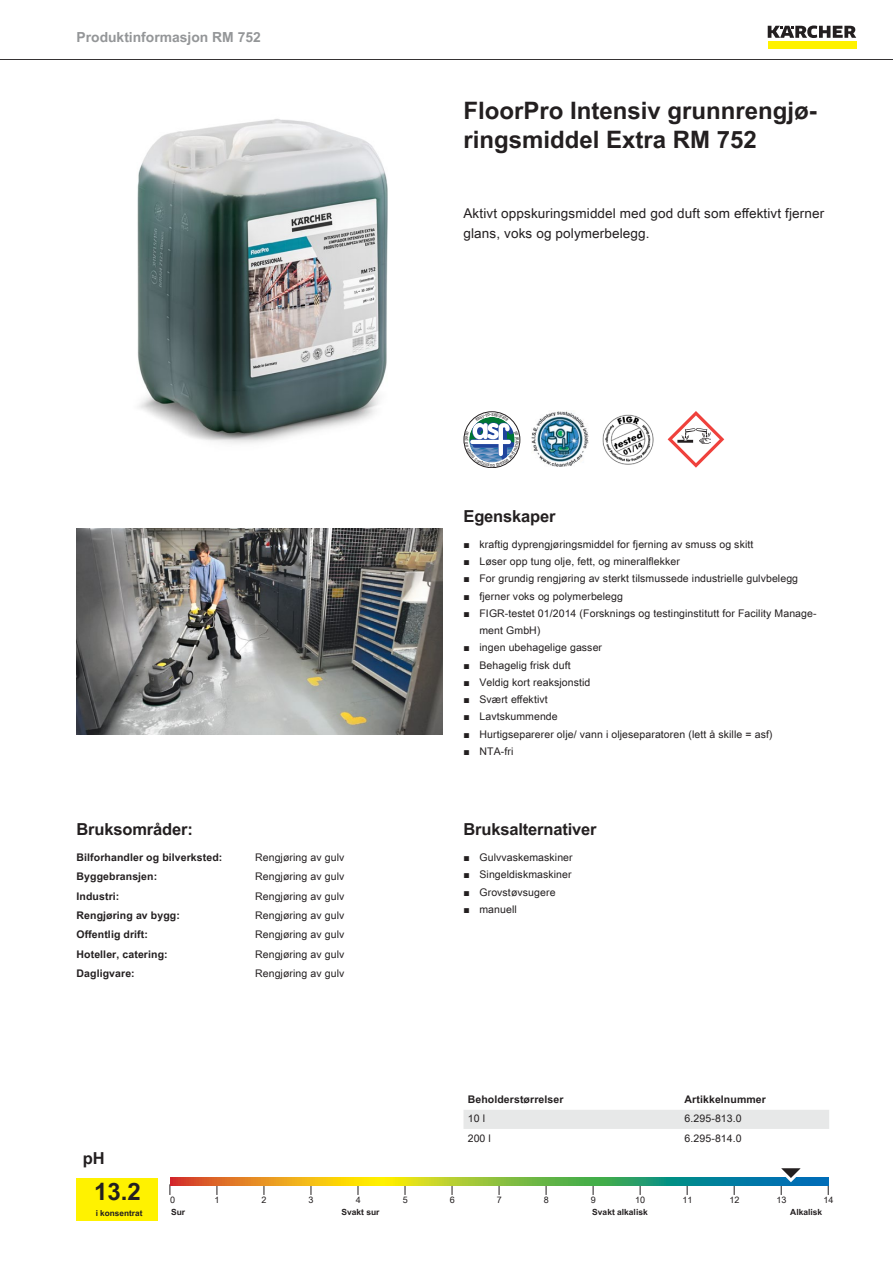
<style>
.page{position:relative;width:893px;height:1263px;background:#fff}
.page>*{position:absolute;margin:0;border:0;box-sizing:border-box;transform-origin:0 0}
.t1{font:700 24px/28.8px "Arial Unicode MS";color:#231f20}
.t2{font:700 16.5px "Arial Unicode MS";letter-spacing:-.01em;color:#231f20}
.t3{font:700 13.8px "Arial Unicode MS";color:#949698}
.t4{font:13.5px/19.5px "Arial Unicode MS";letter-spacing:.01em;color:#231f20}
.t5{font:10.5px/17.2px "Arial Unicode MS";letter-spacing:.01em;color:#231f20}
.t6{font:700 10.5px "Arial Unicode MS";letter-spacing:.01em;color:#231f20}
.t7{font:9px "Arial Unicode MS";color:#231f20}
.t8{font:700 8.4px "Arial Unicode MS";color:#231f20}
.t9{font:700 8.25px "Arial Unicode MS";color:#231f20}
.s1{font-family:"Arial"}
</style>
<div class="page">
<hr style="left:0;top:59px;width:893px;height:1px;background:#231f20">
<div style="left:768px;top:42px;width:88px;height:7px;background:#fff200"></div>
<svg style="left:768px;top:26px;width:88px;height:12px"></svg>
<img style="left:137px;top:119px;width:251px;height:325px">
<img style="left:531px;top:411px;width:57px;height:56px">
<img style="left:602px;top:414px;width:52px;height:51px">
<svg style="left:668px;top:411px;width:56px;height:57px"></svg>
<img style="left:77px;top:529px;width:365px;height:205px">
<div style="left:77px;top:1178px;width:81px;height:42px;background:#fff200"></div>
<svg style="left:170px;top:1178px;width:658px;height:8px;background:#8aa445"></svg>
<svg style="left:773px;top:1168px;width:38px;height:27px"></svg>
<div style="left:463px;top:1110px;width:366px;height:19px;background:#e7e8e8"></div>
<svg style="left:464px;top:412px;width:56px;height:56px"></svg>
<h3 class="t3" style="left:77px;top:27px;width:186px">Produktinformasjon RM 752</h3>
<h2 class="t2" style="left:77px;top:817px;width:118px">Bruksområder:</h2>
<p class="t6" style="left:77px;top:849px;width:147px">Bilforhandler og bilverksted:</p>
<p class="t5" style="left:255px;top:848px;width:91px">Rengjøring av gulv</p>
<p class="t6" style="left:77px;top:869px;width:82px">Byggebransjen:</p>
<p class="t5" style="left:255px;top:867px;width:91px">Rengjøring av gulv</p>
<p class="t6" style="left:77px;top:888px;width:44px">Industri:</p>
<p class="t5" style="left:255px;top:887px;width:91px">Rengjøring av gulv</p>
<p class="t6" style="left:77px;top:907px;width:105px">Rengjøring av bygg:</p>
<p class="t5" style="left:255px;top:906px;width:91px">Rengjøring av gulv</p>
<p class="t6" style="left:77px;top:927px;width:73px">Offentlig drift:</p>
<p class="t5" style="left:255px;top:926px;width:91px">Rengjøring av gulv</p>
<p class="t6" style="left:77px;top:946px;width:93px">Hoteller, catering:</p>
<p class="t5" style="left:255px;top:945px;width:91px">Rengjøring av gulv</p>
<p class="t6" style="left:77px;top:966px;width:60px">Dagligvare:</p>
<p class="t5" style="left:255px;top:965px;width:91px">Rengjøring av gulv</p>
<h1 class="t1" style="left:463px;top:97px;width:355px">FloorPro Intensiv grunnrengjø&shy;ringsmiddel Extra RM 752</h1>
<p class="t4" style="left:463px;top:203px;width:362px">Aktivt oppskuringsmiddel med god duft som effektivt fjerner glans, voks og polymerbelegg.</p>
<h2 class="t2" style="left:463px;top:504px;width:94px">Egenskaper</h2>
<p class="t5" style="left:463px;top:535px;width:291px"><span class="s1">■</span> kraftig dyprengjøringsmiddel for fjerning av smuss og skitt</p>
<p class="t5" style="left:463px;top:553px;width:218px"><span class="s1">■</span> Løser opp tung olje, fett, og mineralflekker</p>
<p class="t5" style="left:463px;top:570px;width:336px"><span class="s1">■</span> For grundig rengjøring av sterkt tilsmussede industrielle gulvbelegg</p>
<p class="t5" style="left:463px;top:587px;width:161px"><span class="s1">■</span> fjerner voks og polymerbelegg</p>
<p class="t5" style="left:479px;top:604px;width:339px;text-indent:-16px"><span class="s1">■</span> FIGR-testet 01/2014 (Forsknings og testinginstitutt for Facility Manage&shy;ment GmbH)</p>
<p class="t5" style="left:463px;top:639px;width:140px"><span class="s1">■</span> ingen ubehagelige gasser</p>
<p class="t5" style="left:463px;top:656px;width:109px"><span class="s1">■</span> Behagelig frisk duft</p>
<p class="t5" style="left:463px;top:673px;width:128px"><span class="s1">■</span> Veldig kort reaksjonstid</p>
<p class="t5" style="left:463px;top:691px;width:86px"><span class="s1">■</span> Svært effektivt</p>
<p class="t5" style="left:463px;top:708px;width:96px"><span class="s1">■</span> Lavtskummende</p>
<p class="t5" style="left:463px;top:725px;width:311px"><span class="s1">■</span> Hurtigseparerer olje/ vann i oljeseparatoren (lett å skille = asf)</p>
<p class="t5" style="left:463px;top:742px;width:51px"><span class="s1">■</span> NTA-fri</p>
<h2 class="t2" style="left:463px;top:817px;width:135px">Bruksalternativer</h2>
<p class="t5" style="left:463px;top:848px;width:111px"><span class="s1">■</span> Gulvvaskemaskiner</p>
<p class="t5" style="left:463px;top:866px;width:110px"><span class="s1">■</span> Singeldiskmaskiner</p>
<p class="t5" style="left:463px;top:883px;width:94px"><span class="s1">■</span> Grovstøvsugere</p>
<p class="t5" style="left:463px;top:900px;width:55px"><span class="s1">■</span> manuell</p>
<p class="t6" style="left:468px;top:1092px;width:97px">Beholderstørrelser</p>
<p class="t6" style="left:685px;top:1092px;width:83px">Artikkelnummer</p>
<p class="t5" style="left:468px;top:1110px;width:19px">10 l</p>
<p class="t5" style="left:685px;top:1110px;width:59px">6.295-813.0</p>
<p class="t5" style="left:468px;top:1129px;width:25px">200 l</p>
<p class="t5" style="left:685px;top:1129px;width:59px">6.295-814.0</p>
<h2 class="t2" style="left:83px;top:1146px;width:23px">pH</h2>
<h1 class="t1" style="left:94px;top:1178px;width:48px">13.2</h1>
<p class="t7" style="left:170px;top:1193px;width:7px">0</p>
<p class="t7" style="left:215px;top:1193px;width:7px">1</p>
<p class="t7" style="left:262px;top:1193px;width:7px">2</p>
<p class="t7" style="left:309px;top:1193px;width:7px">3</p>
<p class="t7" style="left:356px;top:1193px;width:7px">4</p>
<p class="t7" style="left:403px;top:1193px;width:7px">5</p>
<p class="t7" style="left:450px;top:1193px;width:7px">6</p>
<p class="t7" style="left:497px;top:1193px;width:7px">7</p>
<p class="t7" style="left:544px;top:1193px;width:7px">8</p>
<p class="t7" style="left:591px;top:1193px;width:7px">9</p>
<p class="t7" style="left:635px;top:1193px;width:12px">10</p>
<p class="t7" style="left:682px;top:1193px;width:12px">11</p>
<p class="t7" style="left:729px;top:1193px;width:12px">12</p>
<p class="t7" style="left:776px;top:1193px;width:12px">13</p>
<p class="t7" style="left:823px;top:1193px;width:12px">14</p>
<p class="t9" style="left:96px;top:1207px;width:48px">i konsentrat</p>
<p class="t8" style="left:171px;top:1206px;width:16px">Sur</p>
<p class="t8" style="left:341px;top:1206px;width:40px">Svakt sur</p>
<p class="t8" style="left:592px;top:1206px;width:57px">Svakt alkalisk</p>
<p class="t8" style="left:790px;top:1206px;width:33px">Alkalisk</p>
</div>
